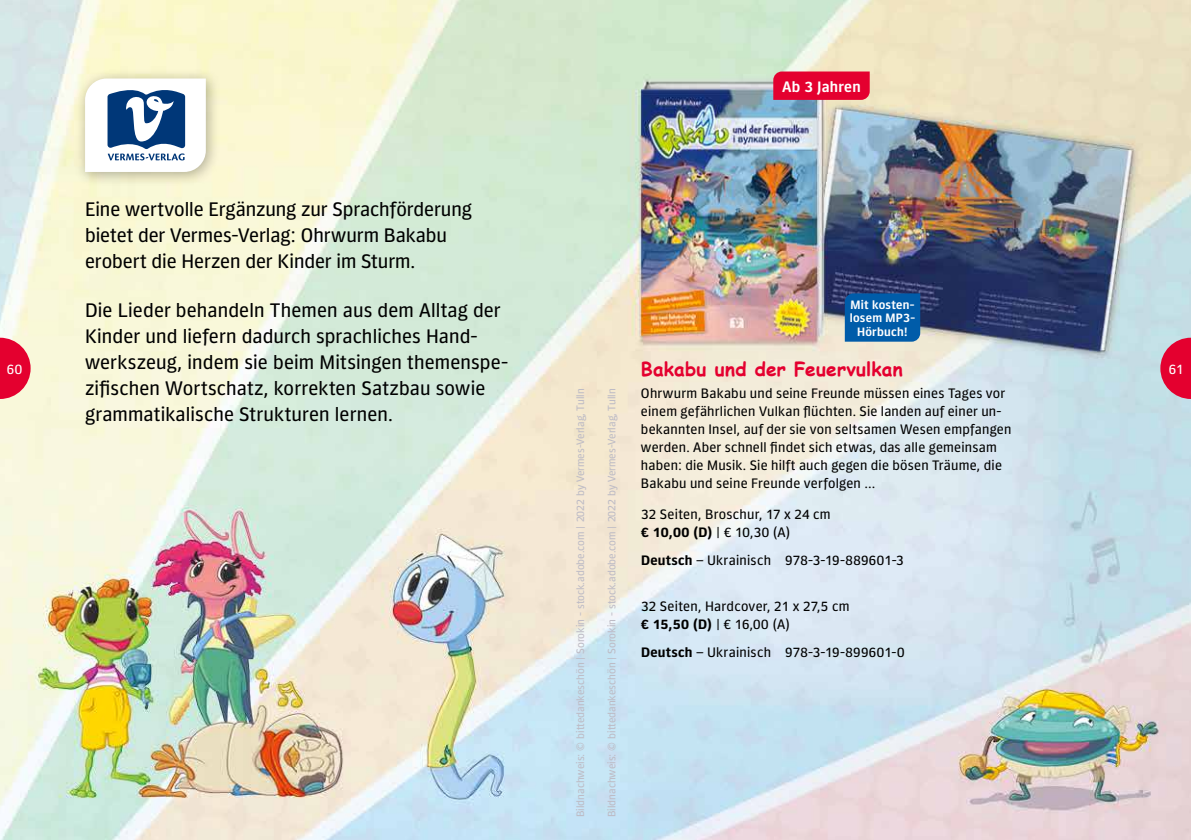
<style>
.page{position:relative;width:1191px;height:840px;background:#fff}
.page>*{position:absolute;margin:0;border:0;box-sizing:border-box;transform-origin:0 0}
.t1{font:20px/26px "Forward Sans";letter-spacing:.005em;color:#000}
.t2{font:700 19px "Comic Sans MS";letter-spacing:.01em;color:#e4002f}
.t3{font:15.4px "Forward Sans Semi";letter-spacing:.015em;color:#fff}
.t4{font:14px/18px "Forward Sans";letter-spacing:.015em;color:#000}
.t5{font:14px "Forward Sans";color:#fff}
.t6{font:12.4px/13.6px "Forward Sans Semi";letter-spacing:.02em;color:#fff;text-align:center}
.t7{font:11px "Forward Sans";color:#bdbbc5}
.s1{font-weight:700}
</style>
<div class="page">
<img style="left:0;top:0;width:1191px;height:839px">
<div style="left:844px;top:293px;width:76px;height:48px;background:#005ca9"></div>
<svg style="left:773px;top:71px;width:96px;height:29px;background:#e30734"></svg>
<div style="left:74px;top:67px;width:146px;height:119px;background:#000;opacity:.3"></div>
<svg style="left:85px;top:78px;width:121px;height:94px"></svg>
<svg style="left:0;top:337px;width:31px;height:62px;background:#e83a57"></svg>
<svg style="left:1160px;top:337px;width:31px;height:62px;background:#dc3459"></svg>
<p class="t3" style="left:782px;top:77px;width:80px">Ab 3 Jahren</p>
<h1 class="t1" style="left:85px;top:195px;width:388px">Eine wertvolle Ergänzung zur Sprachförderung bietet der Vermes-Verlag: Ohrwurm Bakabu erobert die Herzen der Kinder im Sturm.</h1>
<h1 class="t1" style="left:85px;top:296px;width:424px">Die Lieder behandeln Themen aus dem Alltag der Kinder und liefern dadurch sprachliches Hand&shy;werkszeug, indem sie beim Mitsingen themenspe&shy;zifischen Wortschatz, korrekten Satzbau sowie grammatikalische Strukturen lernen.</h1>
<p class="t6" style="left:849px;top:297px;width:67px">Mit kosten&shy;losem MP3-<br>Hörbuch!</p>
<h2 class="t2" style="left:641px;top:354px;width:263px">Bakabu und der Feuervulkan</h2>
<p class="t4" style="left:641px;top:383px;width:372px">Ohrwurm Bakabu und seine Freunde müssen eines Tages vor einem gefährlichen Vulkan flüchten. Sie landen auf einer un&shy;bekannten Insel, auf der sie von seltsamen Wesen empfangen werden. Aber schnell findet sich etwas, das alle gemeinsam haben: die Musik. Sie hilft auch gegen die bösen Träume, die Bakabu und seine Freunde verfolgen …</p>
<p class="t5" style="left:7px;top:359px;width:17px">60</p>
<p class="t5" style="left:1168px;top:359px;width:16px">61</p>
<p class="t7" style="left:572px;top:816px;width:430px;rotate:-90deg">Bildnachweis: © bittedankeschön | Sorokin - stock.adobe.com | 2022 by Vermes-Verlag, Tulln</p>
<p class="t7" style="left:604px;top:816px;width:430px;rotate:-90deg">Bildnachweis: © bittedankeschön | Sorokin - stock.adobe.com | 2022 by Vermes-Verlag, Tulln</p>
<p class="t4" style="left:641px;top:503px;width:191px">32 Seiten, Broschur, 17 x 24 cm <span class="s1">€ 10,00 (D)</span> | € 10,30 (A)</p>
<p class="t4" style="left:641px;top:550px;width:264px"><span class="s1">Deutsch</span> – Ukrainisch 978-3-19-889601-3</p>
<p class="t4" style="left:641px;top:595px;width:210px">32 Seiten, Hardcover, 21 x 27,5 cm <span class="s1">€ 15,50 (D)</span> | € 16,00 (A)</p>
<p class="t4" style="left:641px;top:642px;width:265px"><span class="s1">Deutsch</span> – Ukrainisch 978-3-19-899601-0</p>
</div>
